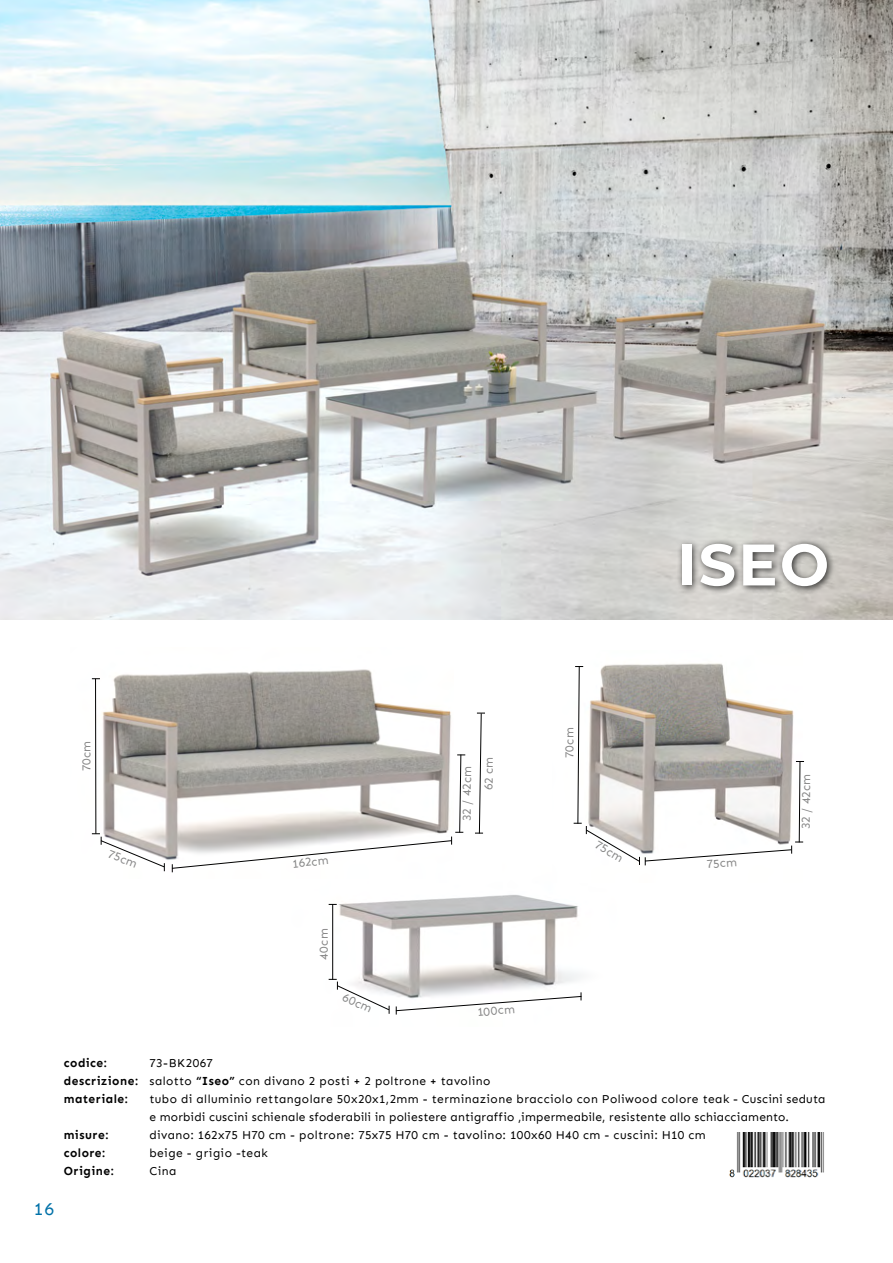
<style>
.page{position:relative;width:893px;height:1263px;background:#fff}
.page>*{position:absolute;margin:0;border:0;box-sizing:border-box;transform-origin:0 0}
.t1{font:700 58.5px "Montserrat";color:#fff}
.t2{font:18px "Sen";color:#0071a8}
.t3{font:12px/18px "Sen";letter-spacing:.025em;color:#000}
.t4{font:700 12px/18px "Sen";letter-spacing:.045em;color:#000}
.t5{font:12px "Sen";letter-spacing:.015em;color:#878787}
.t6{font:12px/21.8px "Sen";letter-spacing:-.01em;color:#878787}
.s1{font-weight:700}
</style>
<div class="page">
<img style="left:729px;top:1133px;width:95px;height:45px">
<img style="left:0;top:0;width:893px;height:619px">
<img style="left:328px;top:895px;width:252px;height:120px">
<hr style="left:332px;top:904px;width:1px;height:76px;background:#000">
<img style="left:573px;top:663px;width:150px;height:203px">
<img style="left:91px;top:669px;width:360px;height:204px">
<hr style="left:95px;top:679px;width:1px;height:155px;background:#000">
<div style="left:677px;top:538px;width:159px;height:57px;background:#000;opacity:.75"></div>
<svg style="left:475px;top:713px;width:10px;height:121px"></svg>
<svg style="left:171px;top:754px;width:294px;height:118px"></svg>
<svg style="left:329px;top:979px;width:253px;height:35px"></svg>
<svg style="left:92px;top:833px;width:73px;height:38px"></svg>
<svg style="left:574px;top:666px;width:230px;height:199px"></svg>
<h1 class="t1" style="left:677px;top:522px;width:154px">ISEO</h1>
<p class="t5" style="left:80px;top:771px;width:32px;rotate:-90deg">70cm</p>
<p class="t5" style="left:111px;top:846px;width:32px;rotate:22deg">75cm</p>
<p class="t5" style="left:292px;top:857px;width:38px;rotate:-6deg">162cm</p>
<p class="t6" style="left:456px;top:790px;width:35px;text-indent:-31px;rotate:-90deg">32 / 42cm<br>62 cm</p>
<p class="t5" style="left:562px;top:758px;width:32px;rotate:-90deg">70cm</p>
<p class="t5" style="left:600px;top:837px;width:32px;rotate:31deg">75cm</p>
<p class="t5" style="left:706px;top:857px;width:32px;rotate:-5deg">75cm</p>
<p class="t5" style="left:799px;top:829px;width:57px;rotate:-90deg">32 / 42cm</p>
<p class="t5" style="left:317px;top:960px;width:33px;rotate:-90deg">40cm</p>
<p class="t5" style="left:346px;top:990px;width:33px;rotate:25deg">60cm</p>
<p class="t5" style="left:477px;top:1005px;width:39px;rotate:-5deg">100cm</p>
<h2 class="t2" style="left:34px;top:1199px;width:22px">16</h2>
<p class="t4" style="left:64px;top:1054px;width:76px">codice: descrizione: materiale:</p>
<p class="t4" style="left:64px;top:1126px;width:52px">misure: colore:<br>Origine:</p>
<p class="t3" style="left:149px;top:1054px;width:677px">73-BK2067<br>salotto <span class="s1">“Iseo”</span> con divano 2 posti + 2 poltrone + tavolino<br>tubo di alluminio rettangolare 50x20x1,2mm - terminazione bracciolo con Poliwood colore teak - Cuscini seduta e morbidi cuscini schienale sfoderabili in poliestere antigraffio ,impermeabile, resistente allo schiacciamento. divano: 162x75 H70 cm - poltrone: 75x75 H70 cm - tavolino: 100x60 H40 cm - cuscini: H10 cm<br>beige - grigio -teak<br>Cina</p>
</div>
